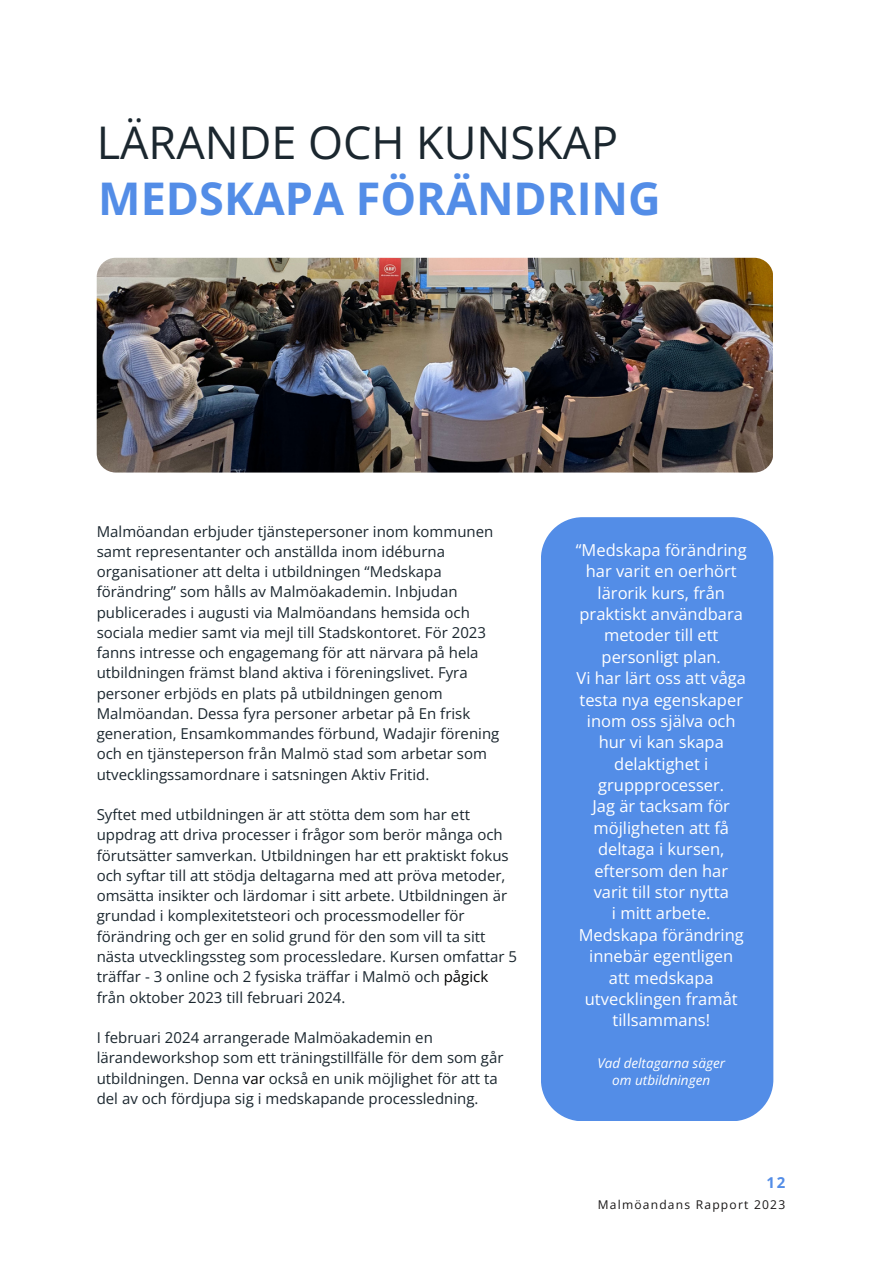
<style>
.page{position:relative;width:893px;height:1264px;background:#fff}
.page>*{position:absolute;margin:0;border:0;box-sizing:border-box;transform-origin:0 0}
.t1{font:700 45px "Open Sans";color:#538de7}
.t2{font:45px "Open Sans";color:#1b272f}
.t3{font:16.5px/21.3px "Open Sans";color:#fff;text-align:center}
.t4{font:15px/20.2px "Open Sans";color:#1b272f}
.t5{font:700 15px "Open Sans";color:#538de7}
.t6{font:italic 13.5px/16.8px "Open Sans";color:#fff;text-align:center}
.t7{font:12px "Open Sans";letter-spacing:.1em;color:#191717}
.s1{color:#000}
</style>
<div class="page">
<img style="left:97px;top:258px;width:675px;height:214px;border-radius:19px">
<div style="left:541px;top:517px;width:232px;height:603px;background:#538de7"></div>
<h1 class="t2" style="left:97px;top:110px;width:523px">LÄRANDE OCH KUNSKAP</h1>
<h1 class="t1" style="left:98px;top:167px;width:564px">MEDSKAPA FÖRÄNDRING</h1>
<p class="t4" style="left:97px;top:520px;width:404px">Malmöandan erbjuder tjänstepersoner inom kommunen samt representanter och anställda inom idéburna organisationer att delta i utbildningen “Medskapa förändring” som hålls av Malmöakademin. Inbjudan publicerades i augusti via Malmöandans hemsida och sociala medier samt via mejl till Stadskontoret. För 2023 fanns intresse och engagemang för att närvara på hela utbildningen främst bland aktiva i föreningslivet. Fyra personer erbjöds en plats på utbildningen genom Malmöandan. Dessa fyra personer arbetar på En frisk generation, Ensamkommandes förbund, Wadajir förening och en tjänsteperson från Malmö stad som arbetar som utvecklingssamordnare i satsningen Aktiv Fritid.</p>
<p class="t4" style="left:97px;top:804px;width:422px">Syftet med utbildningen är att stötta dem som har ett uppdrag att driva processer i frågor som berör många och förutsätter samverkan. Utbildningen har ett praktiskt fokus och syftar till att stödja deltagarna med att pröva metoder, omsätta insikter och lärdomar i sitt arbete. Utbildningen är grundad i komplexitetsteori och processmodeller för förändring och ger en solid grund för den som vill ta sitt nästa utvecklingssteg som processledare. Kursen omfattar 5 träffar - 3 online och 2 fysiska träffar i Malmö och <span class="s1">pågick </span>från oktober 2023 till februari 2024.</p>
<p class="t4" style="left:97px;top:1027px;width:408px">I februari 2024 arrangerade Malmöakademin en lärandeworkshop som ett träningstillfälle för dem som går utbildningen. Denna <span class="s1">var</span> också en unik möjlighet för att ta del av och fördjupa sig i medskapande processledning.</p>
<p class="t3" style="left:576px;top:539px;width:172px">“Medskapa förändring har varit en oerhört lärorik kurs, från praktiskt användbara metoder till ett personligt plan.<br>Vi har lärt oss att våga testa nya egenskaper inom oss själva och hur vi kan skapa delaktighet i gruppprocesser.<br>Jag är tacksam för möjligheten att få deltaga i kursen, eftersom den har varit till stor nytta<br>i mitt arbete.<br>Medskapa förändring innebär egentligen<br>att medskapa utvecklingen framåt tillsammans!</p>
<p class="t6" style="left:597px;top:1054px;width:129px">Vad deltagarna säger om utbildningen</p>
<p class="t5" style="left:766px;top:1171px;width:20px">12</p>
<p class="t7" style="left:597px;top:1196px;width:189px">Malmöandans Rapport 2023</p>
</div>
